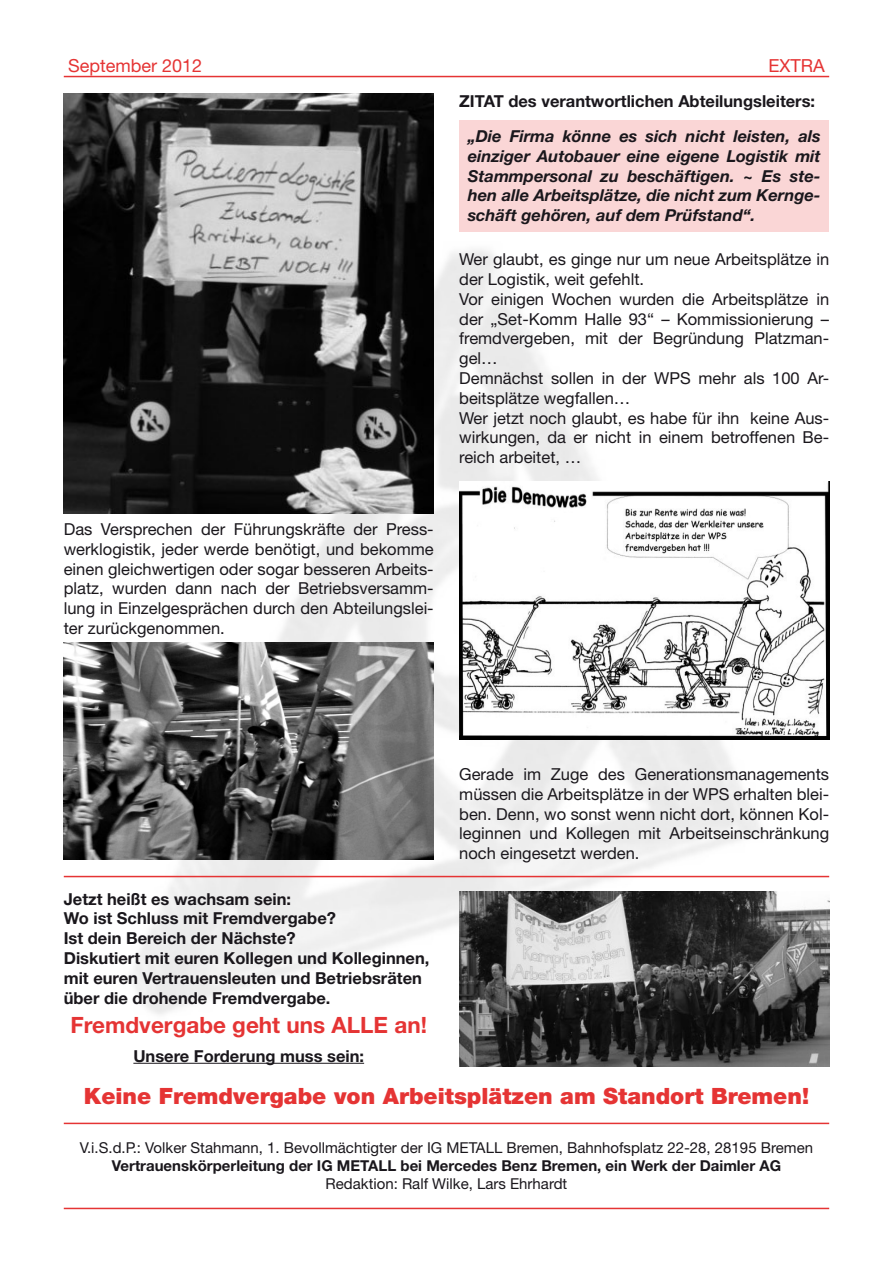
<style>
.page{position:relative;width:893px;height:1263px;background:#fff}
.page>*{position:absolute;margin:0;border:0;box-sizing:border-box;transform-origin:0 0}
.t1{font:900 22.5px "Helvetica Neue";color:#e53434}
.t2{font:700 22.5px "Helvetica Neue";color:#e53434}
.t3{font:18px "Helvetica Neue";color:#e53434}
.t4{font:16.5px/19.8px "Helvetica Neue";color:#1a171c;text-align:justify}
.t5{font:700 16.5px/19.8px "Helvetica Neue";color:#1a171c}
.t6{font:italic 700 16.5px/19.8px "Helvetica Neue";color:#1a171c;text-align:justify}
.t7{font:15px "Helvetica Neue";color:#1a171c}
.t8{font:700 15px "Helvetica Neue";color:#1a171c}
</style>
<div class="page">
<img style="left:124px;top:249px;width:645px;height:765px">
<hr style="left:64px;top:1208px;width:765px;height:1px;background:#e53434">
<hr style="left:64px;top:1123px;width:765px;height:1px;background:#e53434">
<hr style="left:64px;top:876px;width:765px;height:1px;background:#e53434">
<hr style="left:64px;top:76px;width:765px;height:1px;background:#e53434">
<hr style="left:133px;top:1063px;width:231px;height:1px;background:#1a171c">
<div style="left:459px;top:120px;width:370px;height:112px;background:#fad6d6"></div>
<img style="left:64px;top:94px;width:370px;height:419px">
<img style="left:459px;top:482px;width:370px;height:257px">
<img style="left:459px;top:892px;width:370px;height:174px">
<img style="left:64px;top:643px;width:370px;height:217px">
<p class="t3" style="left:68px;top:55px;width:136px">September 2012</p>
<p class="t3" style="left:769px;top:55px;width:58px">EXTRA</p>
<p class="t5" style="left:459px;top:91px;width:357px">ZITAT des verantwortlichen Abteilungsleiters:</p>
<p class="t6" style="left:468px;top:126px;width:354px">„Die Firma könne es sich nicht leisten, als einziger Autobauer eine eigene Logistik mit Stammpersonal zu beschäftigen. ~ Es ste&shy;hen alle Arbeitsplätze, die nicht zum Kernge&shy;schäft gehören, auf dem Prüfstand“.</p>
<p class="t4" style="left:64px;top:519px;width:371px">Das Versprechen der Führungskräfte der Press&shy;werklogistik, jeder werde benötigt, und bekomme einen gleichwertigen oder sogar besseren Arbeits&shy;platz, wurden dann nach der Betriebsversamm&shy;lung in Einzelgesprächen durch den Abteilungslei&shy;ter zurückgenommen.</p>
<p class="t4" style="left:459px;top:249px;width:371px;text-align:left">Wer glaubt, es ginge nur um neue Arbeitsplätze in der Logistik, weit gefehlt.<br>Vor einigen Wochen wurden die Arbeitsplätze in der „Set-Komm Halle 93“ – Kommissionierung – fremdvergeben, mit der Begründung Platzman&shy;gel…<br>Demnächst sollen in der WPS mehr als 100 Ar&shy;beitsplätze wegfallen…<br>Wer jetzt noch glaubt, es habe für ihn keine Aus&shy;wirkungen, da er nicht in einem betroffenen Be&shy;reich arbeitet, …</p>
<p class="t4" style="left:459px;top:764px;width:371px">Gerade im Zuge des Generationsmanagements müssen die Arbeitsplätze in der WPS erhalten blei&shy;ben. Denn, wo sonst wenn nicht dort, können Kol&shy;leginnen und Kollegen mit Arbeitseinschränkung noch eingesetzt werden.</p>
<p class="t5" style="left:64px;top:888px;width:367px">Jetzt heißt es wachsam sein:<br>Wo ist Schluss mit Fremdvergabe?<br>Ist dein Bereich der Nächste?<br>Diskutiert mit euren Kollegen und Kolleginnen, mit euren Vertrauensleuten und Betriebsräten über die drohende Fremdvergabe.</p>
<h1 class="t2" style="left:71px;top:1011px;width:358px">Fremdvergabe geht uns ALLE an!</h1>
<p class="t5" style="left:133px;top:1045px;width:232px">Unsere Forderung muss sein:</p>
<h1 class="t1" style="left:84px;top:1083px;width:727px">Keine Fremdvergabe von Arbeitsplätzen am Standort Bremen!</h1>
<p class="t7" style="left:80px;top:1138px;width:735px">V.i.S.d.P.: Volker Stahmann, 1. Bevollmächtigter der IG METALL Bremen, Bahnhofsplatz 22-28, 28195 Bremen</p>
<p class="t8" style="left:112px;top:1156px;width:671px">Vertrauenskörperleitung der IG METALL bei Mercedes Benz Bremen, ein Werk der Daimler AG</p>
<p class="t7" style="left:326px;top:1174px;width:243px">Redaktion: Ralf Wilke, Lars Ehrhardt</p>
</div>
